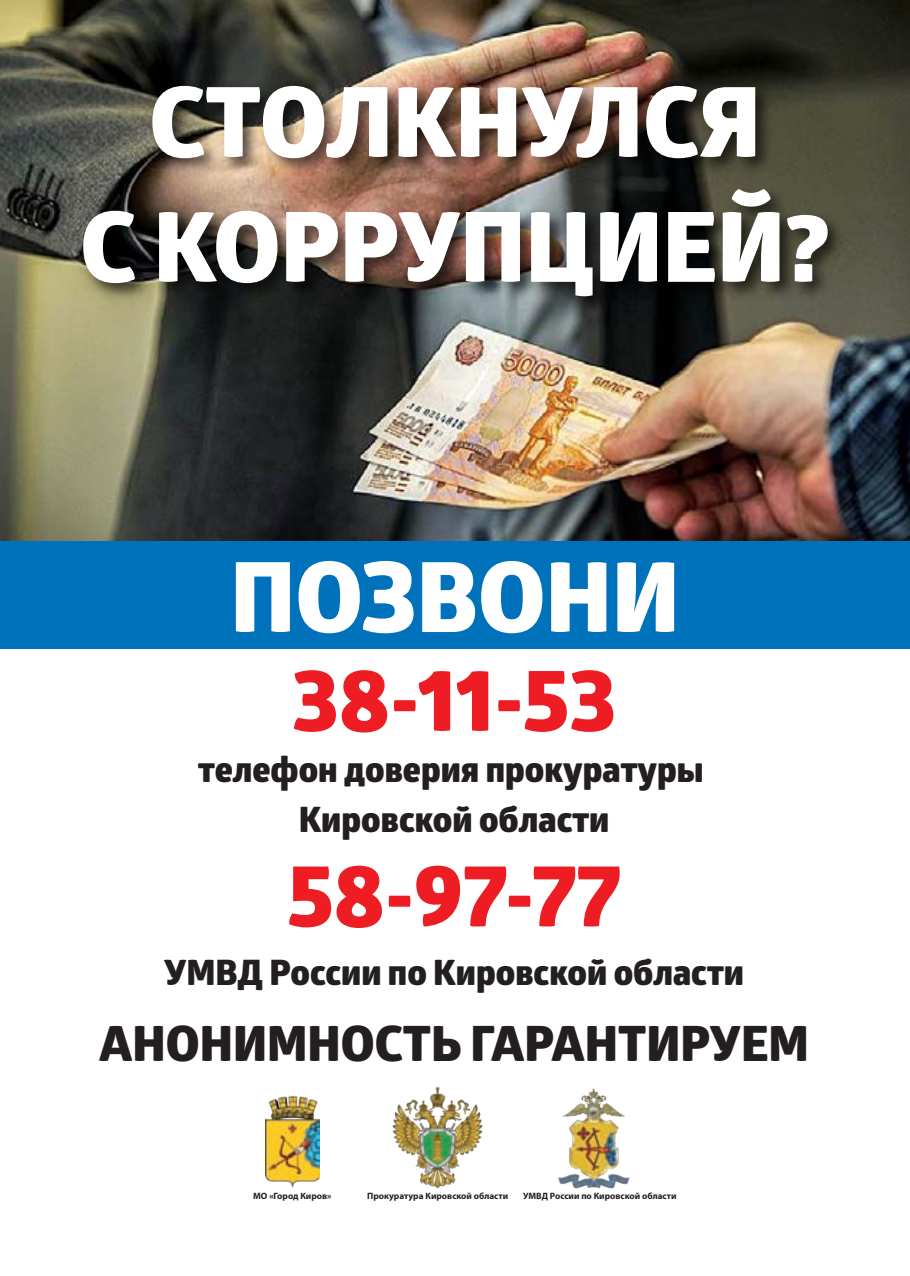
<style>
.page{position:relative;width:910px;height:1276px;background:#fff}
.page>*{position:absolute;margin:0;border:0;box-sizing:border-box;transform-origin:0 0}
.t1{font:800 96.9px/124.8px "Glober";color:#fff;text-align:center}
.t2{font:800 87.3px "Glober";color:#ee1d23}
.t3{font:800 48.6px "Glober";color:#231f20}
.t4{font:800 35.1px/50.7px "Glober";color:#231f20;text-align:center}
.t5{font:700 9.3px "Myriad Pro";color:#231f20}
</style>
<div class="page">
<img style="left:265px;top:1095px;width:54px;height:93px">
<img style="left:392px;top:1086px;width:91px;height:103px">
<img style="left:558px;top:1088px;width:72px;height:101px">
<img style="left:0;top:0;width:910px;height:541px">
<img style="left:71px;top:65px;width:783px;height:278px">
<div style="left:0;top:541px;width:910px;height:108px;background:#0072bc"></div>
<h1 class="t1" style="left:80px;top:60px;width:751px">СТОЛКНУЛСЯ<br>С КОРРУПЦИЕЙ?</h1>
<h1 class="t1" style="left:230px;top:534px;width:451px">ПОЗВОНИ</h1>
<h2 class="t2" style="left:292px;top:634px;width:326px">38-11-53</h2>
<p class="t4" style="left:198px;top:743px;width:507px">телефон доверия прокуратуры<br>Кировской области</p>
<h2 class="t2" style="left:287px;top:830px;width:335px">58-97-77</h2>
<p class="t4" style="left:164px;top:947px;width:581px">УМВД России по Кировской области</p>
<h3 class="t3" style="left:99px;top:1007px;width:711px">АНОНИМНОСТЬ ГАРАНТИРУЕМ</h3>
<p class="t5" style="left:253px;top:1189px;width:80px">МО «Город Киров»</p>
<p class="t5" style="left:367px;top:1189px;width:143px">Прокуратура Кировской области</p>
<p class="t5" style="left:523px;top:1189px;width:155px">УМВД России по Кировской области</p>
</div>
